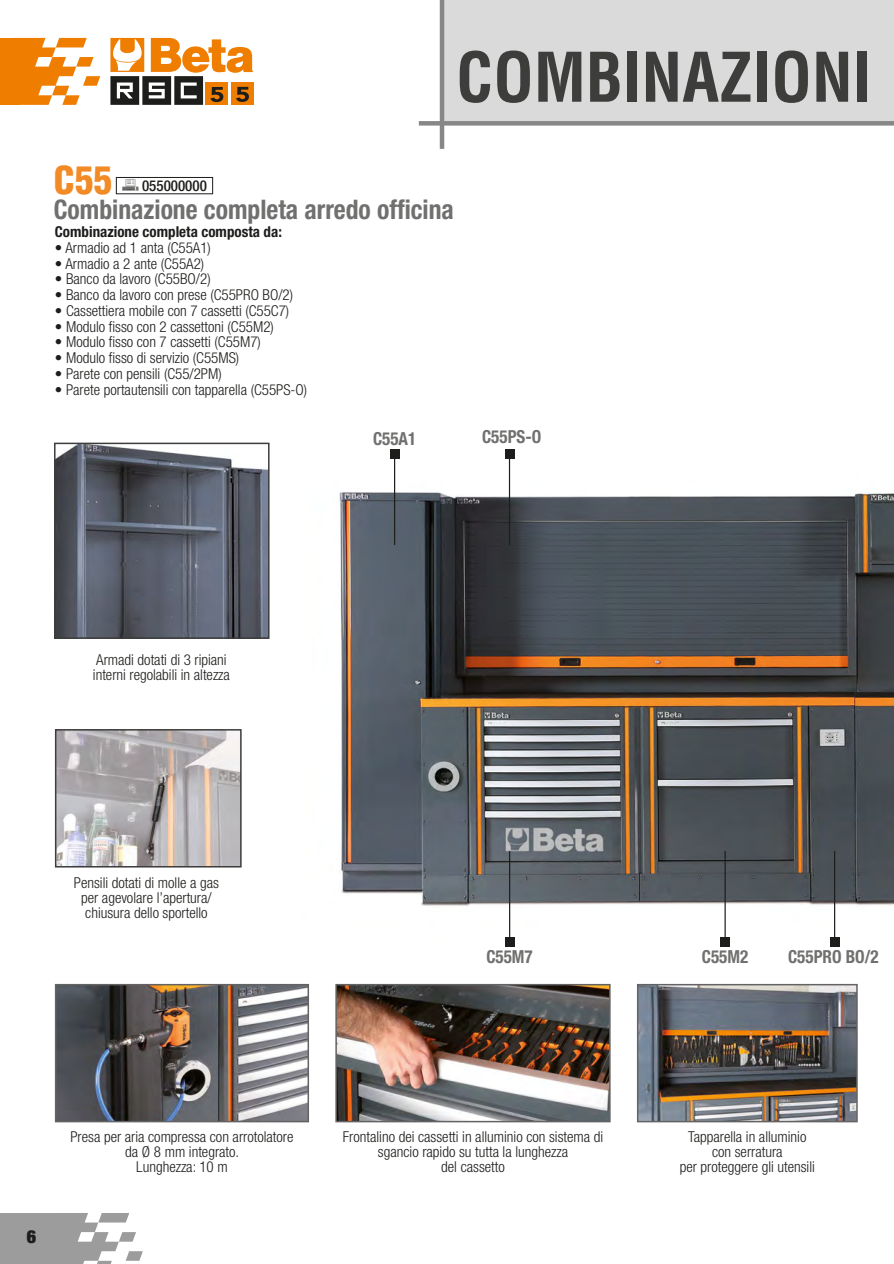
<style>
.page{position:relative;width:894px;height:1264px;background:#fff}
.page>*{position:absolute;margin:0;border:0;box-sizing:border-box;transform-origin:0 0}
.t1{font:700 condensed 66.75px "Helvetica LT Std";color:#3d3d3c}
.t2{font:900 condensed 37.5px "Helvetica LT Std";color:#f28a25}
.t3{font:700 condensed 27px "Helvetica Neue LT Std";color:#70706f;scale:.95 1}
.t4{font:700 condensed 18px "Helvetica Neue LT Std";color:#70706f;scale:.95 1}
.t5{font:900 condensed 18px "Helvetica Neue LT Std";color:#1d1d1b}
.t6{font:300 condensed 15px/15px "Helvetica Neue LT Std";color:#1d1d1b;text-align:center}
.t7{font:700 condensed 15px "Helvetica Neue LT Std";color:#1d1d1b}
.t8{font:500 condensed 15px "Helvetica Neue LT Std";color:#1d1d1b}
</style>
<div class="page">
<div style="left:0;top:1213px;width:63px;height:51px;background:#9c9c9c"></div>
<svg style="left:63px;top:1213px;width:80px;height:51px"></svg>
<div style="left:440px;top:0;width:454px;height:123px;background:#dadada"></div>
<hr style="left:440px;top:0;width:4px;height:149px;background:#878787">
<div style="left:419px;top:121px;width:475px;height:5px;background:#878787"></div>
<svg style="left:0;top:38px;width:100px;height:67px"></svg>
<img style="left:57px;top:446px;width:209px;height:190px">
<div style="left:54px;top:443px;width:215px;height:196px;border:2px solid #3c3c3b"></div>
<img style="left:339px;top:476px;width:555px;height:469px">
<hr style="left:394px;top:451px;width:1px;height:94px;background:#1d1d1b">
<div style="left:390px;top:450px;width:9px;height:9px;background:#1d1d1b"></div>
<hr style="left:509px;top:451px;width:1px;height:94px;background:#1d1d1b">
<div style="left:505px;top:450px;width:9px;height:9px;background:#1d1d1b"></div>
<hr style="left:509px;top:851px;width:1px;height:93px;background:#1d1d1b">
<div style="left:505px;top:937px;width:9px;height:9px;background:#1d1d1b"></div>
<hr style="left:724px;top:851px;width:1px;height:93px;background:#1d1d1b">
<div style="left:720px;top:937px;width:9px;height:9px;background:#1d1d1b"></div>
<hr style="left:834px;top:851px;width:1px;height:93px;background:#1d1d1b">
<div style="left:830px;top:937px;width:9px;height:9px;background:#1d1d1b"></div>
<svg style="left:110px;top:38px;width:143px;height:67px"></svg>
<img style="left:338px;top:987px;width:269px;height:132px">
<div style="left:335px;top:984px;width:275px;height:138px;border:2px solid #646363"></div>
<img style="left:640px;top:987px;width:214px;height:132px">
<div style="left:637px;top:984px;width:220px;height:138px;border:2px solid #646363"></div>
<img style="left:58px;top:987px;width:248px;height:132px">
<div style="left:55px;top:984px;width:254px;height:138px;border:2px solid #646363"></div>
<div style="left:116px;top:177px;width:97px;height:17px;border:1px solid #1d1d1b"></div>
<img style="left:58px;top:732px;width:181px;height:133px">
<div style="left:55px;top:729px;width:187px;height:139px;border:2px solid #3c3c3b"></div>
<p class="t1" style="left:456px;top:36px;width:416px">COMBINAZIONI</p>
<p class="t2" style="left:54px;top:157px;width:60px">C55</p>
<p class="t3" style="left:54px;top:193px;width:423px">Combinazione completa arredo officina</p>
<p class="t7" style="left:55px;top:223px;width:228px">Combinazione completa composta da:</p>
<p class="t6" style="left:55px;top:240px;width:157px">• Armadio ad 1 anta (C55A1)</p>
<p class="t6" style="left:55px;top:256px;width:151px">• Armadio a 2 ante (C55A2)</p>
<p class="t6" style="left:55px;top:271px;width:157px">• Banco da lavoro (C55BO/2)</p>
<p class="t6" style="left:55px;top:287px;width:240px">• Banco da lavoro con prese (C55PRO BO/2)</p>
<p class="t6" style="left:55px;top:303px;width:236px">• Cassettiera mobile con 7 cassetti (C55C7)</p>
<p class="t6" style="left:55px;top:319px;width:220px">• Modulo fisso con 2 cassettoni (C55M2)</p>
<p class="t6" style="left:55px;top:334px;width:207px">• Modulo fisso con 7 cassetti (C55M7)</p>
<p class="t6" style="left:55px;top:350px;width:186px">• Modulo fisso di servizio (C55MS)</p>
<p class="t6" style="left:55px;top:366px;width:168px">• Parete con pensili (C55/2PM)</p>
<p class="t6" style="left:55px;top:382px;width:254px">• Parete portautensili con tapparella (C55PS-O)</p>
<p class="t8" style="left:142px;top:177px;width:66px">055000000</p>
<p class="t4" style="left:373px;top:428px;width:47px">C55A1</p>
<p class="t4" style="left:482px;top:426px;width:64px">C55PS-O</p>
<p class="t6" style="left:96px;top:652px;width:132px">Armadi dotati di 3 ripiani</p>
<p class="t6" style="left:93px;top:667px;width:139px">interni regolabili in altezza</p>
<p class="t6" style="left:74px;top:875px;width:147px">Pensili dotati di molle a gas</p>
<p class="t6" style="left:81px;top:890px;width:132px">per agevolare l’apertura/</p>
<p class="t6" style="left:85px;top:905px;width:124px">chiusura dello sportello</p>
<p class="t4" style="left:486px;top:946px;width:50px">C55M7</p>
<p class="t4" style="left:702px;top:946px;width:50px">C55M2</p>
<p class="t4" style="left:788px;top:946px;width:97px">C55PRO BO/2</p>
<p class="t5" style="left:27px;top:1225px;width:11px">6</p>
<p class="t6" style="left:70px;top:1129px;width:224px">Presa per aria compressa con arrotolatore</p>
<p class="t6" style="left:125px;top:1144px;width:115px">da Ø 8 mm integrato.</p>
<p class="t6" style="left:136px;top:1159px;width:93px">Lunghezza: 10 m</p>
<p class="t6" style="left:343px;top:1129px;width:262px">Frontalino dei cassetti in alluminio con sistema di sgancio rapido su tutta la lunghezza</p>
<p class="t6" style="left:441px;top:1159px;width:65px">del cassetto</p>
<p class="t6" style="left:688px;top:1129px;width:120px">Tapparella in alluminio</p>
<p class="t6" style="left:712px;top:1144px;width:72px">con serratura</p>
<p class="t6" style="left:679px;top:1159px;width:137px">per proteggere gli utensili</p>
</div>
